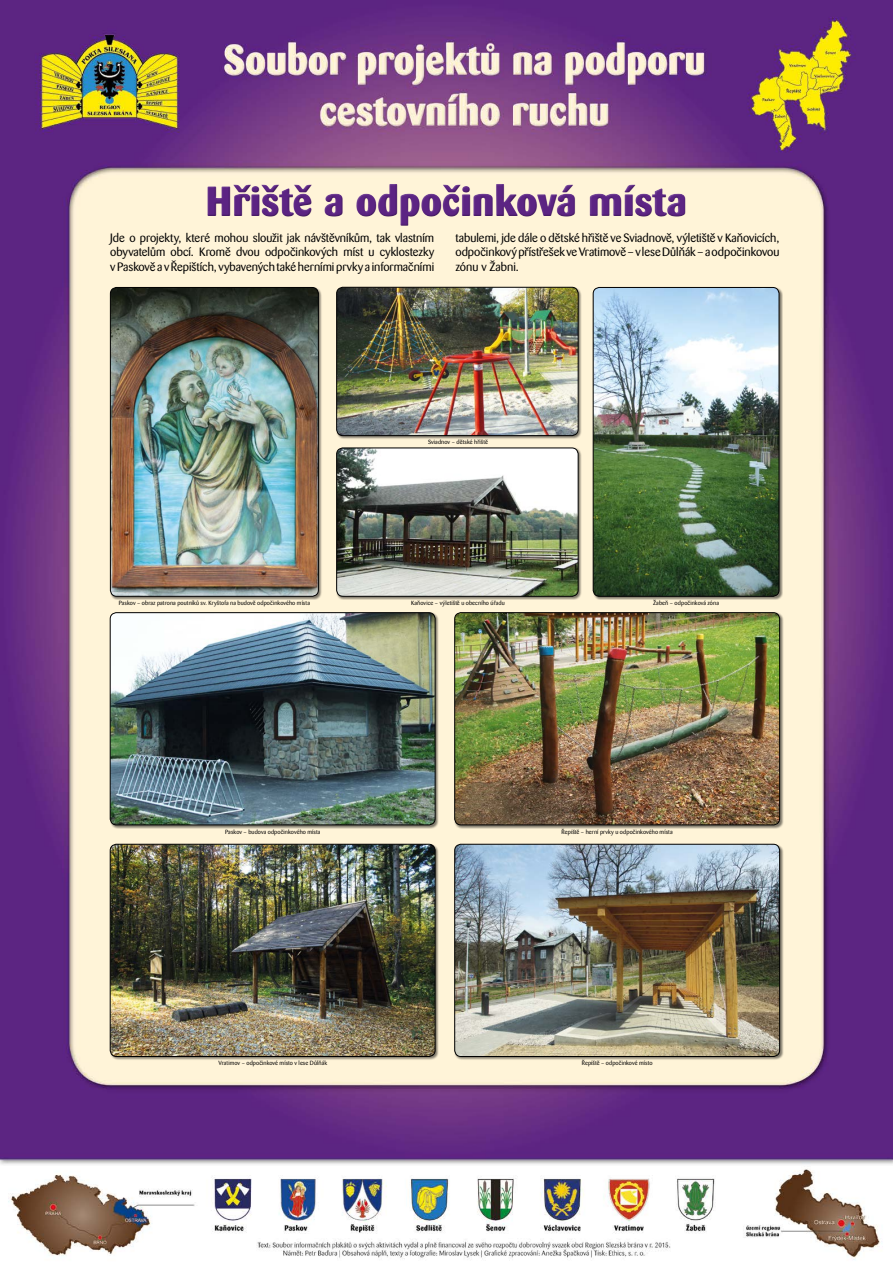
<style>
.page{position:relative;width:893px;height:1263px;background:#fff}
.page>*{position:absolute;margin:0;border:0;box-sizing:border-box;transform-origin:0 0}
.t1{font:800 42px "Barmeno CE";letter-spacing:-.005em;color:#5c2483}
.t2{font:12px/14.4px "Barmeno CE";color:#000;text-align:justify}
.t3{font:6px "Barmeno CE";letter-spacing:.015em;color:#000}
</style>
<div class="page">
<img style="left:0;top:0;width:893px;height:1260px">
<div style="left:205px;top:181px;width:481px;height:45px;background:#fff4d8"></div>
<div style="left:206px;top:183px;width:482px;height:45px;background:#000;opacity:.75"></div>
<div style="left:110px;top:287px;width:213px;height:313px;background:#000;opacity:.5"></div>
<img style="left:110px;top:287px;width:208px;height:309px">
<div style="left:110px;top:287px;width:209px;height:309px;border:1px solid #000;border-radius:6px"></div>
<div style="left:336px;top:287px;width:246px;height:152px;background:#000;opacity:.5"></div>
<img style="left:337px;top:287px;width:241px;height:149px">
<div style="left:336px;top:287px;width:242px;height:149px;border:1px solid #000;border-radius:6px"></div>
<div style="left:336px;top:448px;width:246px;height:152px;background:#000;opacity:.5"></div>
<img style="left:337px;top:448px;width:241px;height:148px">
<div style="left:336px;top:448px;width:242px;height:148px;border:1px solid #000;border-radius:6px"></div>
<div style="left:593px;top:287px;width:190px;height:313px;background:#000;opacity:.5"></div>
<img style="left:593px;top:287px;width:186px;height:309px">
<div style="left:593px;top:287px;width:186px;height:309px;border:1px solid #000;border-radius:6px"></div>
<div style="left:110px;top:612px;width:329px;height:217px;background:#000;opacity:.5"></div>
<img style="left:110px;top:613px;width:325px;height:212px">
<div style="left:110px;top:612px;width:325px;height:213px;border:1px solid #000;border-radius:6px"></div>
<div style="left:110px;top:844px;width:329px;height:216px;background:#000;opacity:.5"></div>
<img style="left:110px;top:844px;width:325px;height:212px">
<div style="left:110px;top:844px;width:325px;height:213px;border:1px solid #000;border-radius:6px"></div>
<div style="left:454px;top:612px;width:329px;height:217px;background:#000;opacity:.5"></div>
<img style="left:455px;top:613px;width:325px;height:212px">
<div style="left:454px;top:612px;width:326px;height:213px;border:1px solid #000;border-radius:6px"></div>
<div style="left:454px;top:844px;width:329px;height:216px;background:#000;opacity:.5"></div>
<img style="left:455px;top:844px;width:325px;height:212px">
<div style="left:454px;top:844px;width:326px;height:213px;border:1px solid #000;border-radius:6px"></div>
<h1 class="t1" style="left:206px;top:177px;width:483px">Hřiště a odpočinková místa</h1>
<p class="t2" style="left:110px;top:231px;width:325px">Jde o projekty, které mohou sloužit jak návštěvníkům, tak vlastním obyvatelům obcí. Kromě dvou odpočinkových míst u cyklostezky v Paskově a v Řepištích, vybavených také herními prvky a informačními</p>
<p class="t2" style="left:455px;top:231px;width:325px">tabulemi, jde dále o dětské hřiště ve Sviadnově, výletiště v Kaňovicích, odpočinkový přístřešek ve Vratimově – v lese Důlňák –a odpočinkovou zónu v Žabni.</p>
<p class="t3" style="left:428px;top:439px;width:61px">Sviadnov – dětské hřiště</p>
<p class="t3" style="left:119px;top:600px;width:193px">Paskov – obraz patrona poutníků sv. Kryštofa na budově odpočinkového místa</p>
<p class="t3" style="left:411px;top:600px;width:95px">Kaňovice – výletiště u obecního úřadu</p>
<p class="t3" style="left:653px;top:600px;width:67px">Žabeň – odpočinková zóna</p>
<p class="t3" style="left:225px;top:828px;width:97px">Paskov – budova odpočinkového místa</p>
<p class="t3" style="left:562px;top:828px;width:113px">Řepiště – herní prvky u odpočinkového místa</p>
<p class="t3" style="left:219px;top:1059px;width:110px">Vratimov – odpočinkové místo v lese Důlňák</p>
<p class="t3" style="left:582px;top:1059px;width:72px">Řepiště – odpočinkové místo</p>
</div>
